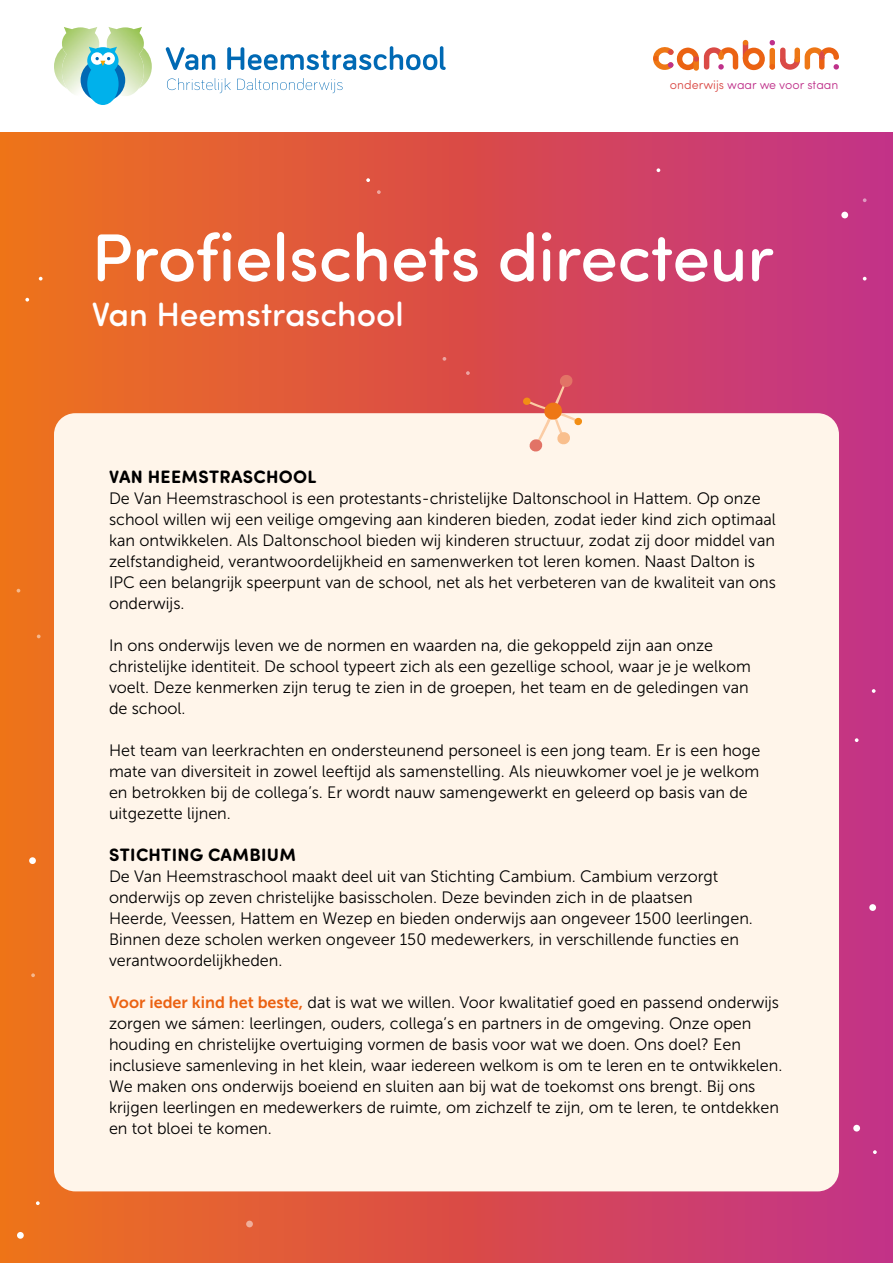
<style>
.page{position:relative;width:893px;height:1263px;background:#fff}
.page>*{position:absolute;margin:0;border:0;box-sizing:border-box;transform-origin:0 0}
.t1{font:500 67.65px "Sofia Pro Soft";color:#fff}
.t2{font:500 33.75px "Sofia Pro Soft";color:#fff}
.t3{font:700 18px "Sofia Pro Soft";letter-spacing:.02em;color:#000}
.t4{font:16.5px/21px "Museo Sans 300";color:#000}
.t5{font:300 12.45px "Sofia Pro Soft";color:#bf318a}
.s1{color:#da4a46}
.s2{font-family:"Museo Sans 700";color:#eb6212}
</style>
<div class="page">
<div style="left:0;top:0;width:893px;height:1263px;background:linear-gradient(to right,#ef7116,#c42f84)"></div>
<div style="left:841px;top:212px;width:7px;height:6px;background:#fff;border-radius:50%"></div>
<svg style="left:863px;top:198px;width:3px;height:4px"></svg>
<svg style="left:377px;top:190px;width:4px;height:4px"></svg>
<svg style="left:466px;top:371px;width:4px;height:4px"></svg>
<svg style="left:855px;top:738px;width:3px;height:4px"></svg>
<svg style="left:656px;top:168px;width:4px;height:4px"></svg>
<svg style="left:872px;top:689px;width:4px;height:4px"></svg>
<svg style="left:366px;top:178px;width:4px;height:4px"></svg>
<div style="left:29px;top:857px;width:7px;height:7px;background:#fff;border-radius:50%"></div>
<div style="left:869px;top:904px;width:7px;height:7px;background:#fff;border-radius:50%"></div>
<svg style="left:246px;top:1220px;width:7px;height:7px"></svg>
<svg style="left:443px;top:357px;width:3px;height:4px"></svg>
<svg style="left:31px;top:973px;width:4px;height:4px"></svg>
<svg style="left:37px;top:634px;width:4px;height:4px"></svg>
<svg style="left:39px;top:277px;width:4px;height:3px"></svg>
<svg style="left:25px;top:298px;width:4px;height:4px"></svg>
<svg style="left:873px;top:1150px;width:4px;height:4px"></svg>
<div style="left:54px;top:413px;width:785px;height:778px;background:#fff5ea;border-radius:21px"></div>
<div style="left:0;top:0;width:893px;height:132px;background:#fff"></div>
<svg style="left:653px;top:39px;width:186px;height:32px"></svg>
<svg style="left:522px;top:374px;width:61px;height:78px"></svg>
<img style="left:54px;top:48px;width:98px;height:37px">
<img style="left:107px;top:27px;width:37px;height:69px">
<img style="left:62px;top:27px;width:37px;height:67px">
<div style="left:81px;top:59px;width:44px;height:43px;background:#0069b4;border-radius:50%"></div>
<svg style="left:87px;top:47px;width:32px;height:58px"></svg>
<svg style="left:166px;top:47px;width:49px;height:23px"></svg>
<svg style="left:227px;top:46px;width:219px;height:24px"></svg>
<svg style="left:167px;top:78px;width:64px;height:15px"></svg>
<svg style="left:237px;top:78px;width:106px;height:15px"></svg>
<div style="left:17px;top:1232px;width:7px;height:7px;background:#fff;border-radius:50%"></div>
<div style="left:853px;top:1125px;width:7px;height:6px;background:#fff;border-radius:50%"></div>
<svg style="left:36px;top:1201px;width:4px;height:4px"></svg>
<p class="t5" style="left:670px;top:76px;width:170px"><span class="s1">onderwijs</span> waar we voor staan</p>
<h1 class="t1" style="left:92px;top:208px;width:683px">Profielschets directeur</h1>
<h2 class="t2" style="left:92px;top:289px;width:314px">Van Heemstraschool</h2>
<p class="t3" style="left:109px;top:464px;width:209px">VAN HEEMSTRASCHOOL</p>
<p class="t4" style="left:109px;top:488px;width:668px">De Van Heemstraschool is een protestants-christelijke Daltonschool in Hattem. Op onze school willen wij een veilige omgeving aan kinderen bieden, zodat ieder kind zich optimaal kan ontwikkelen. Als Daltonschool bieden wij kinderen structuur, zodat zij door middel van zelfstandigheid, verantwoordelijkheid en samenwerken tot leren komen. Naast Dalton is IPC een belangrijk speerpunt van de school, net als het verbeteren van de kwaliteit van ons onderwijs.</p>
<p class="t4" style="left:109px;top:635px;width:644px">In ons onderwijs leven we de normen en waarden na, die gekoppeld zijn aan onze christelijke identiteit. De school typeert zich als een gezellige school, waar je je welkom voelt. Deze kenmerken zijn terug te zien in de groepen, het team en de geledingen van de school.</p>
<p class="t4" style="left:109px;top:740px;width:653px">Het team van leerkrachten en ondersteunend personeel is een jong team. Er is een hoge mate van diversiteit in zowel leeftijd als samenstelling. Als nieuwkomer voel je je welkom en betrokken bij de collega’s. Er wordt nauw samengewerkt en geleerd op basis van de uitgezette lijnen.</p>
<p class="t3" style="left:109px;top:842px;width:188px">STICHTING CAMBIUM</p>
<p class="t4" style="left:109px;top:866px;width:645px">De Van Heemstraschool maakt deel uit van Stichting Cambium. Cambium verzorgt onderwijs op zeven christelijke basisscholen. Deze bevinden zich in de plaatsen Heerde, Veessen, Hattem en Wezep en bieden onderwijs aan ongeveer 1500 leerlingen.<br>Binnen deze scholen werken ongeveer 150 medewerkers, in verschillende functies en verantwoordelijkheden.</p>
<p class="t4" style="left:109px;top:992px;width:675px"><span class="s2">Voor ieder kind het beste,</span> dat is wat we willen. Voor kwalitatief goed en passend onderwijs zorgen we sámen: leerlingen, ouders, collega’s en partners in de omgeving. Onze open houding en christelijke overtuiging vormen de basis voor wat we doen. Ons doel? Een inclusieve samenleving in het klein, waar iedereen welkom is om te leren en te ontwikkelen.<br>We maken ons onderwijs boeiend en sluiten aan bij wat de toekomst ons brengt. Bij ons krijgen leerlingen en medewerkers de ruimte, om zichzelf te zijn, om te leren, te ontdekken en tot bloei te komen.</p>
</div>
